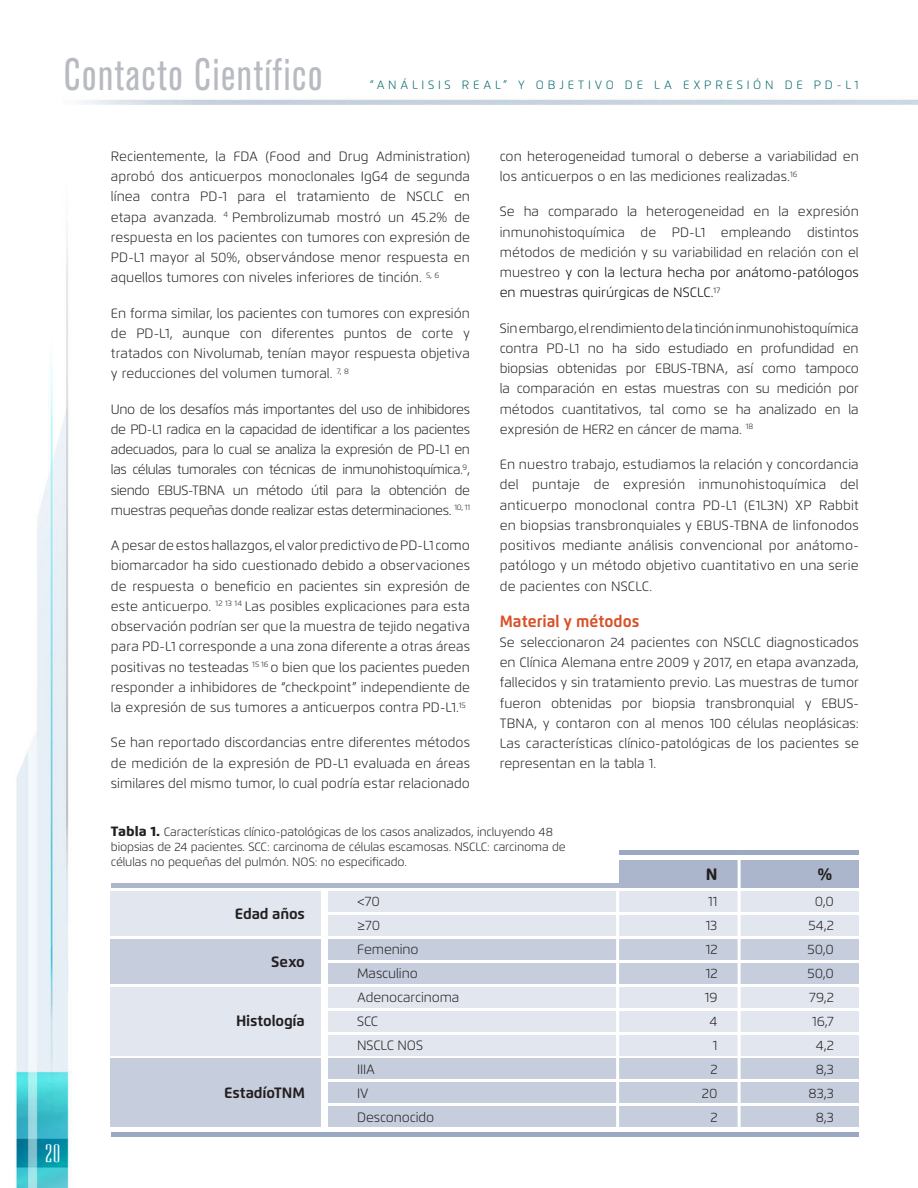
<style>
.page{position:relative;width:918px;height:1188px;background:#fff}
.page>*{position:absolute;margin:0;border:0;box-sizing:border-box;transform-origin:0 0}
.t1{font:condensed 45px "Akzidenz Grotesk BQ";letter-spacing:.04em;color:#b7bac0;scale:.9 1}
.t2{font:21px "Ultra Condensed Sans Serif";color:#fff}
.SUBTITULO_FLEXO{font:700 16.5px "Flexo";color:#d75127;scale:.95 1}
.TEXTO_GENERAL_FLEXO{font:800 16.5px "Flexo";color:#231f20}
.TEXTO_GENERAL_FLEXO-2{font:700 15px "Flexo";letter-spacing:-.01em;color:#231f20}
.TEXTO_GENERAL_FLEXO-3{font:300 13.5px/20.2px "Flexo";color:#231f20;text-align:justify}
.pie_fotos{font:300 12px/15px "Flexo";letter-spacing:-.01em;color:#231f20}
.TEXTO_HUINCHA_SUP{font:300 12px "Flexo";letter-spacing:.31em;color:#006669}
.s1{color:#000}
.s2{font-weight:800;font-size:13.5px}
</style>
<div class="page">
<img style="left:15px;top:99px;width:903px;height:1089px">
<div style="left:328px;top:891px;width:531px;height:21px;background:#e2e6ee"></div>
<div style="left:111px;top:891px;width:210px;height:45px;background:#e2e6ee"></div>
<div style="left:111px;top:939px;width:210px;height:45px;background:#c6cddd"></div>
<div style="left:111px;top:987px;width:210px;height:68px;background:#e2e6ee"></div>
<div style="left:111px;top:1059px;width:210px;height:68px;background:#c6cddd"></div>
<div style="left:328px;top:963px;width:531px;height:21px;background:#c6cddd"></div>
<div style="left:328px;top:915px;width:531px;height:21px;background:#e2e6ee"></div>
<div style="left:328px;top:987px;width:531px;height:21px;background:#e2e6ee"></div>
<div style="left:328px;top:1059px;width:531px;height:20px;background:#c6cddd"></div>
<div style="left:328px;top:1035px;width:531px;height:20px;background:#e2e6ee"></div>
<div style="left:328px;top:1106px;width:531px;height:21px;background:#c6cddd"></div>
<div style="left:328px;top:939px;width:531px;height:21px;background:#c6cddd"></div>
<div style="left:328px;top:1011px;width:531px;height:21px;background:#e2e6ee"></div>
<div style="left:328px;top:1082px;width:531px;height:21px;background:#c6cddd"></div>
<div style="left:619px;top:860px;width:240px;height:28px;background:#abb5cc"></div>
<div style="left:619px;top:850px;width:240px;height:5px;background:#9ba8c1"></div>
<div style="left:111px;top:883px;width:514px;height:5px;background:#abb5cc"></div>
<div style="left:111px;top:1132px;width:748px;height:5px;background:#9ba8c1"></div>
<hr style="left:616px;top:891px;width:3px;height:236px;background:#fff">
<hr style="left:738px;top:855px;width:3px;height:272px;background:#fff">
<h1 class="t1" style="left:64px;top:49px;width:289px">Contacto Científico</h1>
<p class="TEXTO_HUINCHA_SUP" style="left:370px;top:77px;width:490px">“ANÁLISIS REAL” Y OBJETIVO DE LA EXPRESIÓN DE PD-L1</p>
<p class="TEXTO_GENERAL_FLEXO-3" style="left:111px;top:146px;width:361px">Recientemente, la FDA (Food and Drug Administration) aprobó dos anticuerpos monoclonales IgG4 de segunda línea contra PD-1 para el tratamiento de NSCLC en etapa avanzada. <sup>4</sup> Pembrolizumab mostró un 45.2% de respuesta en los pacientes con tumores con expresión de PD-L1 mayor al 50%, observándose menor respuesta en aquellos tumores con niveles inferiores de tinción. <sup>5,</sup> <sup>6</sup></p>
<p class="TEXTO_GENERAL_FLEXO-3" style="left:111px;top:303px;width:361px">En forma similar, los pacientes con tumores con expresión de PD-L1, aunque con diferentes puntos de corte y tratados con Nivolumab, tenían mayor respuesta objetiva y reducciones del volumen tumoral. <sup>7,</sup> <sup>8</sup></p>
<p class="TEXTO_GENERAL_FLEXO-3" style="left:111px;top:399px;width:361px">Uno de los desafíos más importantes del uso de inhibidores de PD-L1 radica en la capacidad de identificar a los pacientes adecuados, para lo cual se analiza la expresión de PD-L1 en las células tumorales con técnicas de inmunohistoquímica.<sup>9</sup>, siendo EBUS-TBNA un método útil para la obtención de muestras pequeñas donde realizar estas determinaciones. <sup>10,</sup> <sup>11</sup></p>
<p class="TEXTO_GENERAL_FLEXO-3" style="left:111px;top:535px;width:361px">A pesar de estos hallazgos, el valor predictivo de PD-L1 como biomarcador ha sido cuestionado debido a observaciones de respuesta o beneficio en pacientes sin expresión de este anticuerpo. <sup>12</sup> <sup>13</sup> <sup>14</sup> Las posibles explicaciones para esta observación podrían ser que la muestra de tejido negativa para PD-L1 corresponde a una zona diferente a otras áreas positivas no testeadas <sup>15</sup> <sup>16</sup> o bien que los pacientes pueden responder a inhibidores de “checkpoint” independiente de la expresión de sus tumores a anticuerpos contra PD-L1.<sup>15</sup></p>
<p class="TEXTO_GENERAL_FLEXO-3" style="left:111px;top:733px;width:361px">Se han reportado discordancias entre diferentes métodos de medición de la expresión de PD-L1 evaluada en áreas similares del mismo tumor, lo cual podría estar relacionado</p>
<p class="TEXTO_GENERAL_FLEXO-3" style="left:500px;top:146px;width:361px">con heterogeneidad tumoral o deberse a variabilidad en los anticuerpos o en las mediciones realizadas.<sup>16</sup></p>
<p class="TEXTO_GENERAL_FLEXO-3" style="left:500px;top:202px;width:361px">Se ha comparado la heterogeneidad en la expresión inmunohistoquímica de PD-L1 empleando distintos métodos de medición y su variabilidad en relación con el muestreo <span class="s1">y con la lectura hecha por anátomo-patólogos en muestras quirúrgicas de NSCLC.</span><sup>17</sup></p>
<p class="TEXTO_GENERAL_FLEXO-3" style="left:500px;top:318px;width:361px">Sin embargo, el rendimiento de la tinción inmunohistoquímica contra PD-L1 no ha sido estudiado en profundidad en biopsias obtenidas por EBUS-TBNA, así como tampoco la comparación en estas muestras con su medición por métodos cuantitativos, tal como se ha analizado en la expresión de HER2 en cáncer de mama. <sup>18</sup></p>
<p class="TEXTO_GENERAL_FLEXO-3" style="left:500px;top:454px;width:361px">En nuestro trabajo, estudiamos la relación y concordancia del puntaje de expresión inmunohistoquímica del anticuerpo monoclonal contra PD-L1 (E1L3N) XP Rabbit en biopsias transbronquiales y EBUS-TBNA de linfonodos positivos mediante análisis convencional por anátomo&shy;patólogo y un método objetivo cuantitativo en una serie de pacientes con NSCLC.</p>
<p class="SUBTITULO_FLEXO" style="left:500px;top:611px;width:149px">Material y métodos</p>
<p class="TEXTO_GENERAL_FLEXO-3" style="left:500px;top:632px;width:361px">Se seleccionaron 24 pacientes con NSCLC diagnosticados en Clínica Alemana entre 2009 y 2017, en etapa avanzada, fallecidos y sin tratamiento previo. Las muestras de tumor fueron obtenidas por biopsia transbronquial y EBUS-TBNA, y contaron con al menos 100 células neoplásicas:<br>Las características clínico-patológicas de los pacientes se representan en la tabla 1.</p>
<h2 class="t2" style="left:45px;top:1140px;width:17px">20</h2>
<p class="pie_fotos" style="left:111px;top:825px;width:456px"><span class="s2">Tabla 1.</span> Características clínico-patológicas de los casos analizados, incluyendo 48 biopsias de 24 pacientes. SCC: carcinoma de células escamosas. NSCLC: carcinoma de células no pequeñas del pulmón. NOS: no especificado.</p>
<p class="TEXTO_GENERAL_FLEXO-2" style="left:235px;top:905px;width:72px">Edad años</p>
<p class="TEXTO_GENERAL_FLEXO-2" style="left:271px;top:953px;width:35px">Sexo</p>
<p class="TEXTO_GENERAL_FLEXO-2" style="left:236px;top:1011px;width:70px">Histología</p>
<p class="TEXTO_GENERAL_FLEXO-2" style="left:224px;top:1083px;width:82px">EstadíoTNM</p>
<p class="TEXTO_GENERAL_FLEXO-3" style="left:357px;top:891px;width:24px">&lt;70</p>
<p class="TEXTO_GENERAL_FLEXO-3" style="left:357px;top:915px;width:25px">≥70</p>
<p class="TEXTO_GENERAL_FLEXO-3" style="left:357px;top:939px;width:63px">Femenino</p>
<p class="TEXTO_GENERAL_FLEXO-3" style="left:357px;top:963px;width:62px">Masculino</p>
<p class="TEXTO_GENERAL_FLEXO-3" style="left:357px;top:987px;width:104px">Adenocarcinoma</p>
<p class="TEXTO_GENERAL_FLEXO-3" style="left:357px;top:1011px;width:22px">SCC</p>
<p class="TEXTO_GENERAL_FLEXO-3" style="left:357px;top:1035px;width:67px">NSCLC NOS</p>
<p class="TEXTO_GENERAL_FLEXO-3" style="left:357px;top:1059px;width:19px">IIIA</p>
<p class="TEXTO_GENERAL_FLEXO-3" style="left:357px;top:1083px;width:13px">IV</p>
<p class="TEXTO_GENERAL_FLEXO-3" style="left:357px;top:1107px;width:79px">Desconocido</p>
<p class="TEXTO_GENERAL_FLEXO" style="left:706px;top:864px;width:13px">N</p>
<p class="TEXTO_GENERAL_FLEXO" style="left:818px;top:864px;width:16px">%</p>
<p class="TEXTO_GENERAL_FLEXO-3" style="left:708px;top:891px;width:11px">11</p>
<p class="TEXTO_GENERAL_FLEXO-3" style="left:706px;top:915px;width:13px">13</p>
<p class="TEXTO_GENERAL_FLEXO-3" style="left:706px;top:939px;width:13px">12</p>
<p class="TEXTO_GENERAL_FLEXO-3" style="left:706px;top:963px;width:13px">12</p>
<p class="TEXTO_GENERAL_FLEXO-3" style="left:705px;top:987px;width:14px">19</p>
<p class="TEXTO_GENERAL_FLEXO-3" style="left:709px;top:1011px;width:9px">4</p>
<p class="TEXTO_GENERAL_FLEXO-3" style="left:713px;top:1035px;width:6px">1</p>
<p class="TEXTO_GENERAL_FLEXO-3" style="left:710px;top:1059px;width:9px">2</p>
<p class="TEXTO_GENERAL_FLEXO-3" style="left:702px;top:1083px;width:17px">20</p>
<p class="TEXTO_GENERAL_FLEXO-3" style="left:710px;top:1107px;width:9px">2</p>
<p class="TEXTO_GENERAL_FLEXO-3" style="left:815px;top:891px;width:21px">0,0</p>
<p class="TEXTO_GENERAL_FLEXO-3" style="left:808px;top:915px;width:27px">54,2</p>
<p class="TEXTO_GENERAL_FLEXO-3" style="left:807px;top:939px;width:28px">50,0</p>
<p class="TEXTO_GENERAL_FLEXO-3" style="left:807px;top:963px;width:28px">50,0</p>
<p class="TEXTO_GENERAL_FLEXO-3" style="left:809px;top:987px;width:26px">79,2</p>
<p class="TEXTO_GENERAL_FLEXO-3" style="left:812px;top:1011px;width:23px">16,7</p>
<p class="TEXTO_GENERAL_FLEXO-3" style="left:816px;top:1035px;width:19px">4,2</p>
<p class="TEXTO_GENERAL_FLEXO-3" style="left:816px;top:1059px;width:20px">8,3</p>
<p class="TEXTO_GENERAL_FLEXO-3" style="left:809px;top:1083px;width:27px">83,3</p>
<p class="TEXTO_GENERAL_FLEXO-3" style="left:816px;top:1107px;width:20px">8,3</p>
</div>
